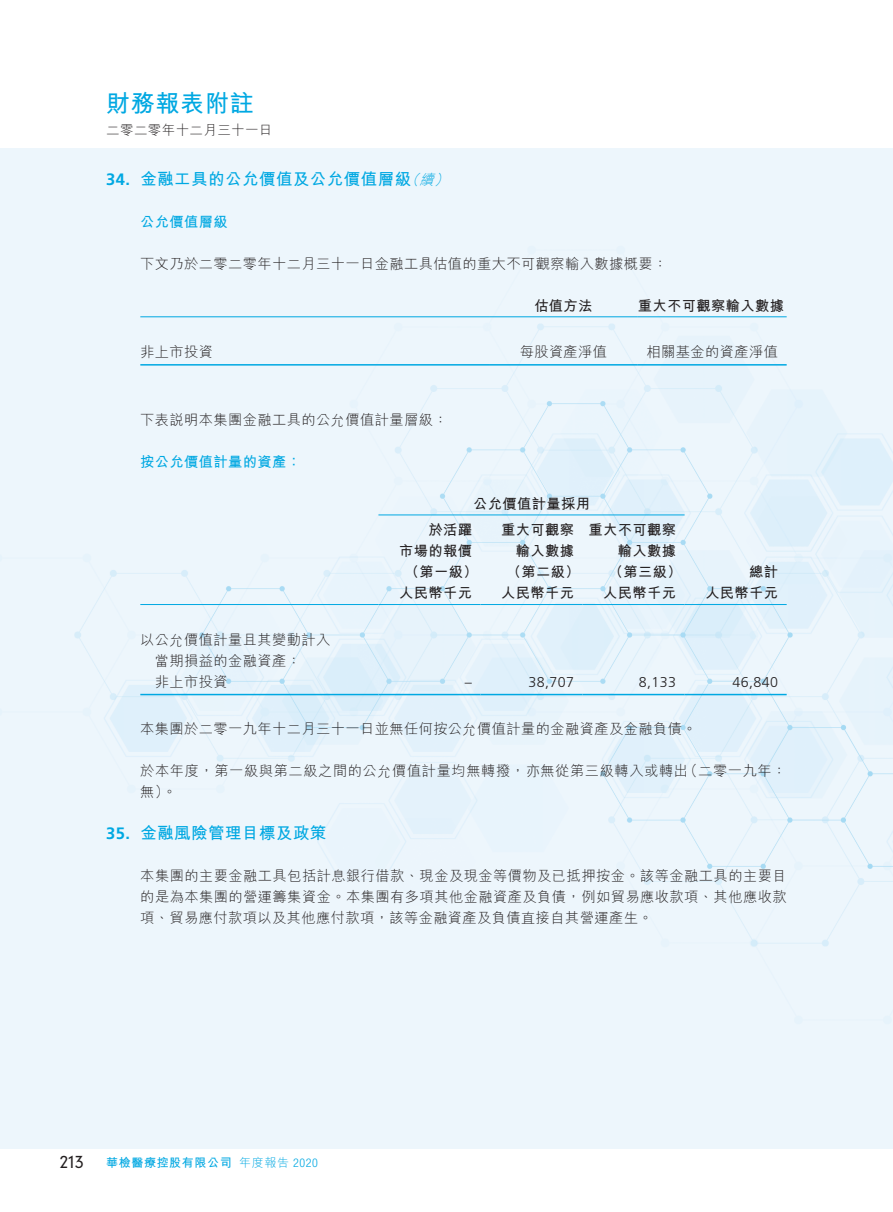
<style>
.page{position:relative;width:893px;height:1212px;background:#fff}
.page>*{position:absolute;margin:0;border:0;box-sizing:border-box;transform-origin:0 0}
.t1{font:700 24px "M Hei HK";letter-spacing:.03em;color:#00a8e2}
.t2{font:700 16.5px "M Hei HK";letter-spacing:.03em;color:#00a8e2}
.t3{font:700 16.5px "Frutiger LT Std";color:#00a8e2}
.t4{font:300 16.5px "DIN Neuzeit Grotesk Std";color:#231f20}
.t5{font:300 14.25px/21px "M Hei HK";letter-spacing:.03em;color:#231f20}
.t6{font:700 14.25px/21px "M Hei HK";letter-spacing:.03em;color:#231f20;text-align:right}
.t7{font:300 14.25px "Frutiger LT Std";letter-spacing:.03em;color:#231f20}
.t8{font:700 14.25px "M Hei HK";letter-spacing:.03em;color:#00a8e2}
.t9{font:italic 300 14.25px "M Hei HK";color:#00a8e2}
.t10{font:300 13.5px "M Hei HK";letter-spacing:.03em;color:#231f20}
.t11{font:700 12px "M Hei HK";letter-spacing:.05em;color:#00a8e2}
.t12{font:300 12px "M Hei HK";color:#00a8e2}
.s1{font-family:"Helvetica Neue LT Std";font-stretch:condensed}
</style>
<div class="page">
<img style="left:0;top:149px;width:893px;height:999px">
<hr style="left:140px;top:316px;width:349px;height:1px;background:#00a8e2">
<hr style="left:489px;top:316px;width:149px;height:1px;background:#00a8e2">
<hr style="left:638px;top:316px;width:149px;height:1px;background:#00a8e2">
<hr style="left:140px;top:364px;width:349px;height:2px;background:#00a8e2">
<hr style="left:489px;top:364px;width:149px;height:2px;background:#00a8e2">
<hr style="left:638px;top:364px;width:149px;height:2px;background:#00a8e2">
<hr style="left:378px;top:514px;width:307px;height:1px;background:#00a8e2">
<hr style="left:140px;top:604px;width:238px;height:1px;background:#00a8e2">
<hr style="left:378px;top:604px;width:102px;height:1px;background:#00a8e2">
<hr style="left:480px;top:604px;width:103px;height:1px;background:#00a8e2">
<hr style="left:583px;top:604px;width:102px;height:1px;background:#00a8e2">
<hr style="left:685px;top:604px;width:102px;height:1px;background:#00a8e2">
<hr style="left:140px;top:694px;width:238px;height:1px;background:#00a8e2">
<hr style="left:378px;top:694px;width:102px;height:1px;background:#00a8e2">
<hr style="left:480px;top:694px;width:103px;height:1px;background:#00a8e2">
<hr style="left:583px;top:694px;width:102px;height:1px;background:#00a8e2">
<hr style="left:685px;top:694px;width:102px;height:1px;background:#00a8e2">
<h1 class="t1" style="left:106px;top:85px;width:149px">財務報表附註</h1>
<p class="t10" style="left:106px;top:123px;width:168px">二零二零年十二月三十一日</p>
<p class="t3" style="left:106px;top:169px;width:25px">34.</p>
<p class="t2" style="left:140px;top:167px;width:272px">金融工具的公允價值及公允價值層級</p>
<p class="t9" style="left:419px;top:172px;width:20px">續</p>
<p class="t9" style="left:405px;top:172px;width:20px">（</p>
<p class="t9" style="left:434px;top:172px;width:20px">(</p>
<p class="t8" style="left:140px;top:211px;width:89px">公允價值層級</p>
<p class="t5" style="left:140px;top:253px;width:528px">下文乃於二零二零年十二月三十一日金融工具估值的重大不可觀察輸入數據概要：</p>
<p class="t6" style="left:638px;top:294px;width:148px">重大不可觀察輸入數據</p>
<p class="t6" style="left:534px;top:294px;width:60px">估值方法</p>
<p class="t5" style="left:140px;top:341px;width:74px">非上市投資</p>
<p class="t5" style="left:520px;top:341px;width:89px">每股資產淨值</p>
<p class="t5" style="left:647px;top:341px;width:133px">相關基金的資產淨值</p>
<p class="t5" style="left:140px;top:409px;width:309px">下表說明本集團金融工具的公允價值計量層級：</p>
<p class="t8" style="left:140px;top:451px;width:162px">按公允價值計量的資產：</p>
<p class="t6" style="left:473px;top:492px;width:118px">公允價值計量採用</p>
<p class="t6" style="left:399px;top:517px;width:74px">於活躍<br>市場的報價</p>
<p class="t6" style="left:501px;top:517px;width:74px">重大可觀察輸入數據</p>
<p class="t6" style="left:589px;top:517px;width:89px">重大不可觀察輸入數據</p>
<p class="t6" style="left:405px;top:559px;width:74px">（第一級）</p>
<p class="t6" style="left:399px;top:580px;width:74px">人民幣千元</p>
<p class="t6" style="left:507px;top:559px;width:74px">（第二級）</p>
<p class="t6" style="left:501px;top:580px;width:74px">人民幣千元</p>
<p class="t6" style="left:609px;top:559px;width:74px">（第三級）</p>
<p class="t6" style="left:603px;top:580px;width:74px">人民幣千元</p>
<p class="t6" style="left:749px;top:559px;width:30px">總計</p>
<p class="t6" style="left:705px;top:580px;width:74px">人民幣千元</p>
<p class="t3" style="left:106px;top:823px;width:25px">35.</p>
<p class="t5" style="left:155px;top:629px;width:177px;text-indent:-15px">以公允價值計量且其變動計入當期損益的金融資產：</p>
<p class="t5" style="left:155px;top:671px;width:74px">非上市投資</p>
<p class="t5" style="left:140px;top:718px;width:558px">本集團於二零一九年十二月三十一日並無任何按公允價值計量的金融資產及金融負債。</p>
<p class="t7" style="left:528px;top:674px;width:47px">38,707</p>
<p class="t7" style="left:639px;top:674px;width:39px">8,133</p>
<p class="t7" style="left:465px;top:674px;width:9px">–</p>
<p class="t7" style="left:733px;top:674px;width:47px">46,840</p>
<p class="t5" style="left:683px;top:760px;width:105px">（二零一九年：</p>
<p class="t5" style="left:140px;top:760px;width:549px">於本年度，第一級與第二級之間的公允價值計量均無轉撥，亦無從第三級轉入或轉出無。(</p>
<p class="t2" style="left:140px;top:821px;width:188px">金融風險管理目標及政策</p>
<p class="t5" style="left:140px;top:865px;width:648px;text-align:justify">本集團的主要金融工具包括計息銀行借款、現金及現金等價物及已抵押按金。該等金融工具的主要目的是為本集團的營運籌集資金。本集團有多項其他金融資產及負債，例如貿易應收款項、其他應收款項、貿易應付款項以及其他應付款項，該等金融資產及負債直接自其營運產生。</p>
<p class="t4" style="left:60px;top:1152px;width:25px">213</p>
<p class="t11" style="left:106px;top:1153px;width:127px">華檢醫療控股有限公司</p>
<p class="t12" style="left:239px;top:1156px;width:80px">年度報告 <span class="s1">2020</span></p>
</div>
